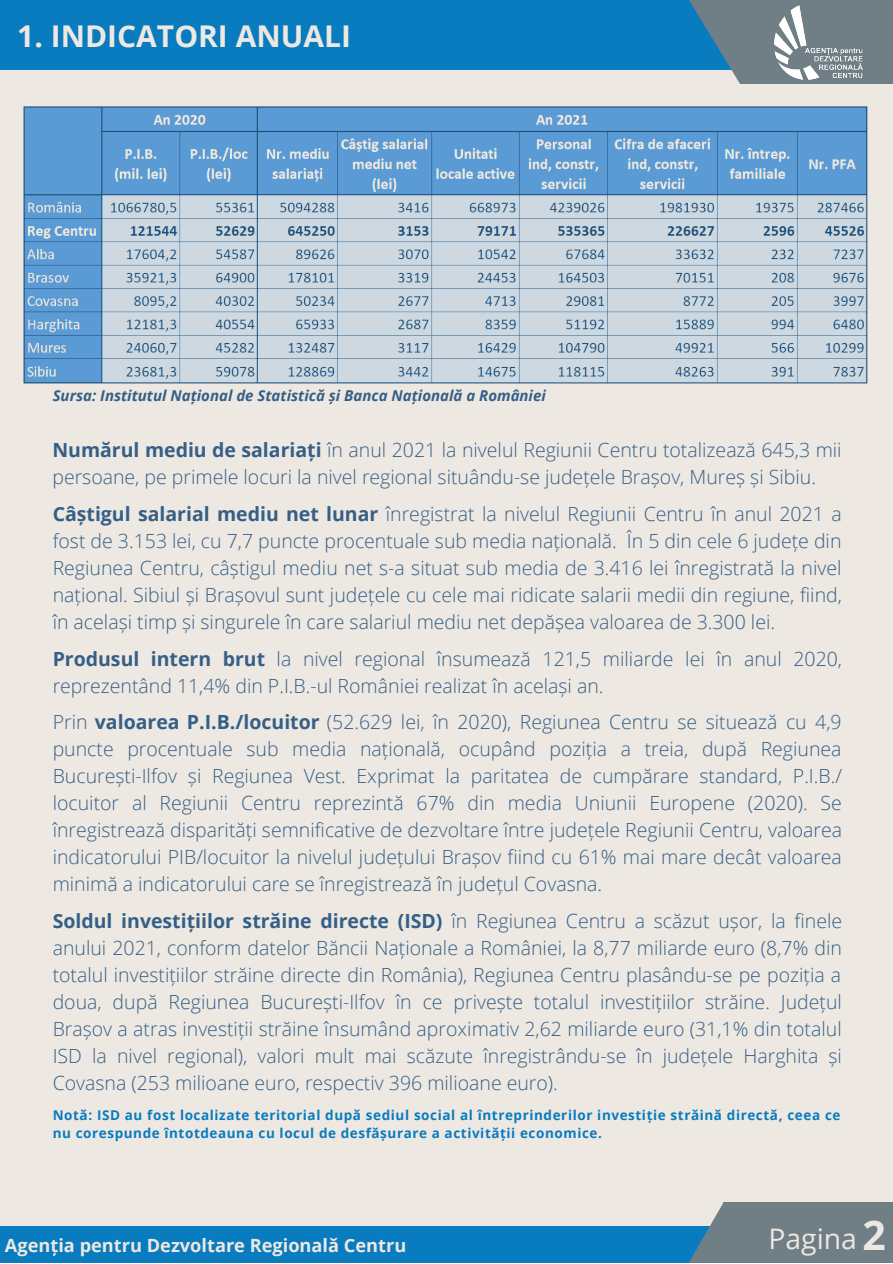
<style>
.page{position:relative;width:893px;height:1264px;background:#fff}
.page>*{position:absolute;margin:0;border:0;box-sizing:border-box;transform-origin:0 0}
.t1{font:700 30px "Open Sans";color:#ede8e2}
.t2{font:28.35px "Open Sans";color:#ede8e2}
.t3{font:300 19.5px/27px "Open Sans";color:#355f86;text-align:justify}
.t4{font:700 18.15px "Open Sans";color:#ede8e2}
.t5{font:italic 700 15px "Open Sans";color:#355f86}
.t6{font:700 13.5px/18px "Open Sans";letter-spacing:.045em;color:#097bbf}
.s1{font-weight:700}
.s2{font-weight:700;font-size:40.95px}
</style>
<div class="page">
<div style="left:0;top:0;width:892px;height:1262px;background:#ede8e2"></div>
<div style="left:0;top:1226px;width:723px;height:36px;background:#097bbf"></div>
<div style="left:722px;top:1202px;width:170px;height:60px;background:#707e86"></div>
<svg style="left:689px;top:1202px;width:34px;height:60px"></svg>
<div style="left:0;top:0;width:739px;height:69px;background:#097bbf"></div>
<div style="left:740px;top:0;width:152px;height:84px;background:#707e86"></div>
<img style="left:818px;top:48px;width:44px;height:30px">
<svg style="left:622px;top:0;width:196px;height:84px"></svg>
<img style="left:23px;top:106px;width:845px;height:278px">
<h1 class="t1" style="left:17px;top:15px;width:335px">1. INDICATORI ANUALI</h1>
<p class="t5" style="left:53px;top:385px;width:494px">Sursa: Institutul Național de Statistică și Banca Națională a României</p>
<p class="t3" style="left:52px;top:436px;width:790px"><span class="s1">Numărul mediu de salariați</span> în anul 2021 la nivelul Regiunii Centru totalizează 645,3 mii persoane, pe primele locuri la nivel regional situându-se județele Brașov, Mureș și Sibiu.</p>
<p class="t3" style="left:53px;top:500px;width:790px"><span class="s1">Câștigul salarial mediu net lunar</span> înregistrat la nivelul Regiunii Centru în anul 2021 a fost de 3.153 lei, cu 7,7 puncte procentuale sub media națională. În 5 din cele 6 județe din Regiunea Centru, câștigul mediu net s-a situat sub media de 3.416 lei înregistrată la nivel național. Sibiul și Brașovul sunt județele cu cele mai ridicate salarii medii din regiune, fiind, în același timp și singurele în care salariul mediu net depășea valoarea de 3.300 lei.</p>
<p class="t3" style="left:53px;top:644px;width:790px"><span class="s1">Produsul intern brut</span> la nivel regional însumează 121,5 miliarde lei în anul 2020, reprezentând 11,4% din P.I.B.-ul României realizat în același an.</p>
<p class="t3" style="left:53px;top:708px;width:790px">Prin <span class="s1">valoarea P.I.B./locuitor</span> (52.629 lei, în 2020), Regiunea Centru se situează cu 4,9 puncte procentuale sub media națională, ocupând poziția a treia, după Regiunea București-Ilfov și Regiunea Vest. Exprimat la paritatea de cumpărare standard, P.I.B./ locuitor al Regiunii Centru reprezintă 67% din media Uniunii Europene (2020). Se înregistrează disparități semnificative de dezvoltare între județele Regiunii Centru, valoarea indicatorului PIB/locuitor la nivelul județului Brașov fiind cu 61% mai mare decât valoarea minimă a indicatorului care se înregistrează în județul Covasna.</p>
<p class="t3" style="left:53px;top:906px;width:790px"><span class="s1">Soldul investițiilor străine directe (ISD)</span> în Regiunea Centru a scăzut ușor, la finele anului 2021, conform datelor Băncii Naționale a României, la 8,77 miliarde euro (8,7% din totalul investițiilor străine directe din România), Regiunea Centru plasându-se pe poziția a doua, după Regiunea București-Ilfov în ce privește totalul investițiilor străine. Județul Brașov a atras investiții străine însumând aproximativ 2,62 miliarde euro (31,1% din totalul ISD la nivel regional), valori mult mai scăzute înregistrându-se în județele Harghita și Covasna (253 milioane euro, respectiv 396 milioane euro).</p>
<p class="t6" style="left:53px;top:1105px;width:789px">Notă: ISD au fost localizate teritorial după sediul social al întreprinderilor investiție străină directă, ceea ce nu corespunde întotdeauna cu locul de desfășurare a activității economice.</p>
<p class="t4" style="left:5px;top:1232px;width:403px">Agenția pentru Dezvoltare Regională Centru</p>
<h2 class="t2" style="left:768px;top:1218px;width:119px">Pagina <span class="s2">2</span></h2>
</div>
